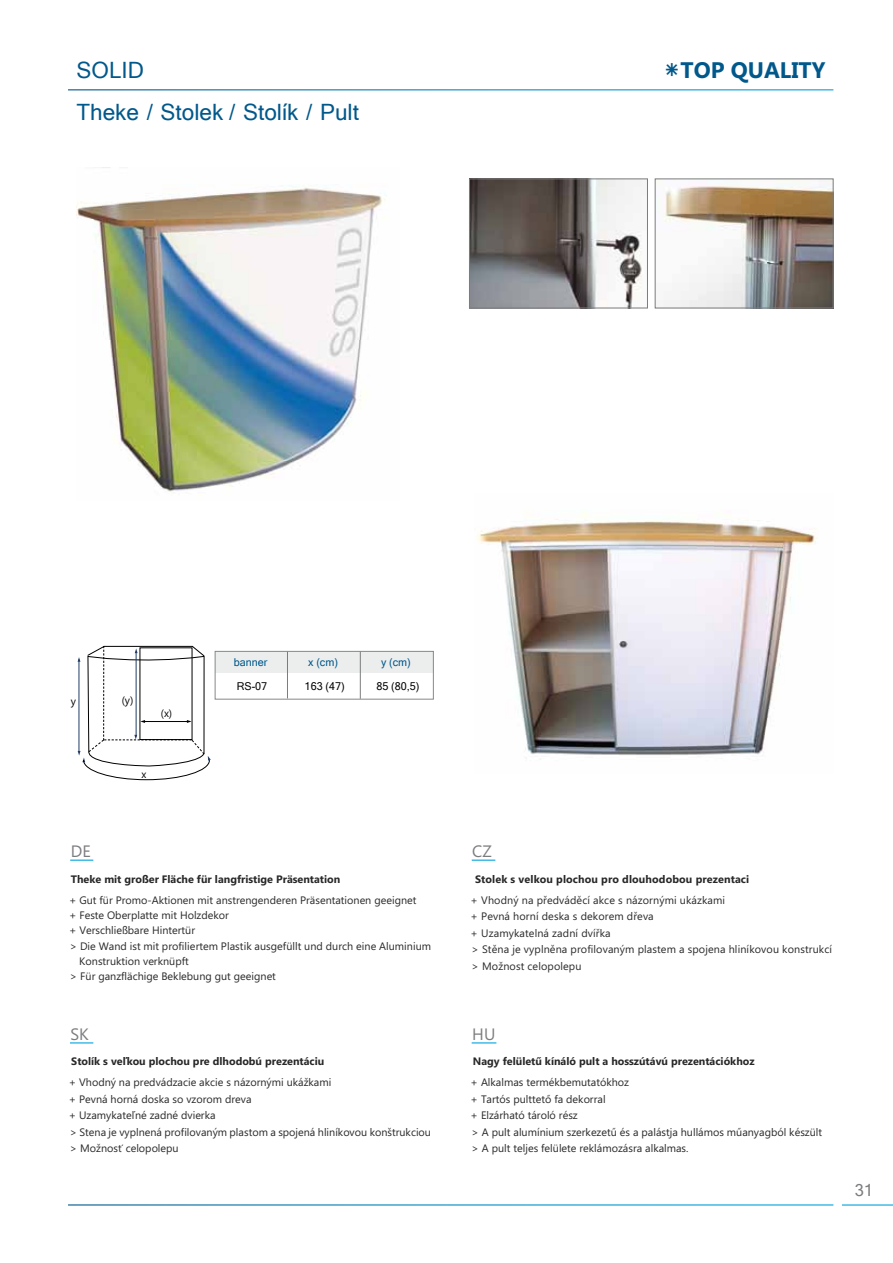
<style>
.page{position:relative;width:893px;height:1263px;background:#fff}
.page>*{position:absolute;margin:0;border:0;box-sizing:border-box;transform-origin:0 0}
.t1{font:22.5px/42px "Microsoft Sans Serif";color:#00588b}
.t2{font:700 22.5px "Microsoft Phags Pa";color:#00588b}
.t3{font:16.5px "Microsoft Phags Pa";letter-spacing:.01em;color:#7b7c7e}
.t4{font:16.5px "Microsoft Sans Serif";color:#7b7c7e}
.t5{font:10.8px/16.5px "Microsoft Phags Pa";color:#282829}
.t6{font:700 10.8px "Microsoft Phags Pa";color:#282829}
.t7{font:10.8px "Microsoft Sans Serif";color:#000}
.t8{font:10.8px "Microsoft Sans Serif";color:#00588b}
.t9{font:10.8px "Microsoft Phags Pa";color:#000}
.s1{font-size:25.5px}
</style>
<div class="page">
<img style="left:471px;top:181px;width:171px;height:125px">
<div style="left:469px;top:179px;width:179px;height:129px;border:1px solid #7b7c7e"></div>
<img style="left:663px;top:181px;width:168px;height:125px">
<div style="left:655px;top:179px;width:178px;height:129px;border:1px solid #7b7c7e"></div>
<svg style="left:70px;top:1042px;width:23px;height:1px"></svg>
<svg style="left:472px;top:1042px;width:24px;height:1px"></svg>
<img style="left:77px;top:167px;width:310px;height:325px">
<img style="left:477px;top:512px;width:340px;height:243px">
<div style="left:215px;top:652px;width:219px;height:21px;background:#eceded"></div>
<hr style="left:360px;top:651px;width:1px;height:48px;background:#7b7c7e">
<hr style="left:287px;top:651px;width:1px;height:47px;background:#7b7c7e">
<div style="left:215px;top:651px;width:219px;height:48px;border:1px solid #87888a"></div>
<svg style="left:78px;top:646px;width:133px;height:134px"></svg>
<h1 class="t1" style="left:77px;top:48px;width:284px">SOLID<br>Theke / Stolek / Stolík / Pult</h1>
<h1 class="t2" style="left:664px;top:54px;width:163px"><span class="s1">⁕</span>TOP QUALITY</h1>
<p class="t8" style="left:234px;top:655px;width:35px">banner</p>
<p class="t8" style="left:308px;top:655px;width:31px">x (cm)</p>
<p class="t8" style="left:381px;top:655px;width:31px">y (cm)</p>
<p class="t9" style="left:71px;top:693px;width:7px">y</p>
<p class="t9" style="left:122px;top:693px;width:13px">(y)</p>
<p class="t9" style="left:161px;top:706px;width:13px">(x)</p>
<p class="t9" style="left:142px;top:766px;width:6px">x</p>
<p class="t7" style="left:237px;top:679px;width:32px">RS-07</p>
<p class="t7" style="left:305px;top:679px;width:42px">163 (47)</p>
<p class="t7" style="left:376px;top:679px;width:45px">85 (80,5)</p>
<h2 class="t3" style="left:71px;top:840px;width:22px">DE</h2>
<p class="t6" style="left:71px;top:871px;width:271px">Theke mit großer Fläche für langfristige Präsentation</p>
<p class="t5" style="left:69px;top:891px;width:349px">+ Gut für Promo-Aktionen mit anstrengenderen Präsentationen geeignet</p>
<p class="t5" style="left:69px;top:906px;width:161px">+ Feste Oberplatte mit Holzdekor</p>
<p class="t5" style="left:69px;top:922px;width:128px">+ Verschließbare Hintertür</p>
<p class="t5" style="left:70px;top:937px;width:363px">&gt; Die Wand ist mit profiliertem Plastik ausgefüllt und durch eine Aluminium</p>
<p class="t5" style="left:79px;top:952px;width:111px">Konstruktion verknüpft</p>
<p class="t5" style="left:70px;top:967px;width:207px">&gt; Für ganzflächige Beklebung gut geeignet</p>
<h2 class="t3" style="left:70px;top:1022px;width:20px">SK</h2>
<p class="t6" style="left:71px;top:1054px;width:255px">Stolík s veľkou plochou pre dlhodobú prezentáciu</p>
<p class="t5" style="left:69px;top:1074px;width:364px">+ Vhodný na predvádzacie akcie s názornými ukážkami<br>+ Pevná horná doska so vzorom dreva<br>+ Uzamykateľné zadné dvierka<br>&gt; Stena je vyplnená profilovaným plastom a spojená hliníkovou konštrukciou &gt; Možnosť celopolepu</p>
<h2 class="t3" style="left:472px;top:840px;width:21px">CZ</h2>
<p class="t6" style="left:475px;top:871px;width:276px">Stolek s velkou plochou pro dlouhodobou prezentaci</p>
<p class="t5" style="left:471px;top:891px;width:363px">+ Vhodný na předváděcí akce s názornými ukázkami<br>+ Pevná horní deska s dekorem dřeva<br>+ Uzamykatelná zadní dvířka<br>&gt; Stěna je vyplněna profilovaným plastem a spojena hliníkovou konstrukcí &gt; Možnost celopolepu</p>
<h2 class="t3" style="left:472px;top:1022px;width:25px">HU</h2>
<p class="t6" style="left:473px;top:1054px;width:283px">Nagy felületű kínáló pult a hosszútávú prezentációkhoz</p>
<p class="t5" style="left:471px;top:1074px;width:353px">+ Alkalmas termékbemutatókhoz<br>+ Tartós pulttető fa dekorral<br>+ Elzárható tároló rész<br>&gt; A pult alumínium szerkezetű és a palástja hullámos műanyagból készült &gt; A pult teljes felülete reklámozásra alkalmas.</p>
<h2 class="t4" style="left:855px;top:1179px;width:20px">31</h2>
</div>
